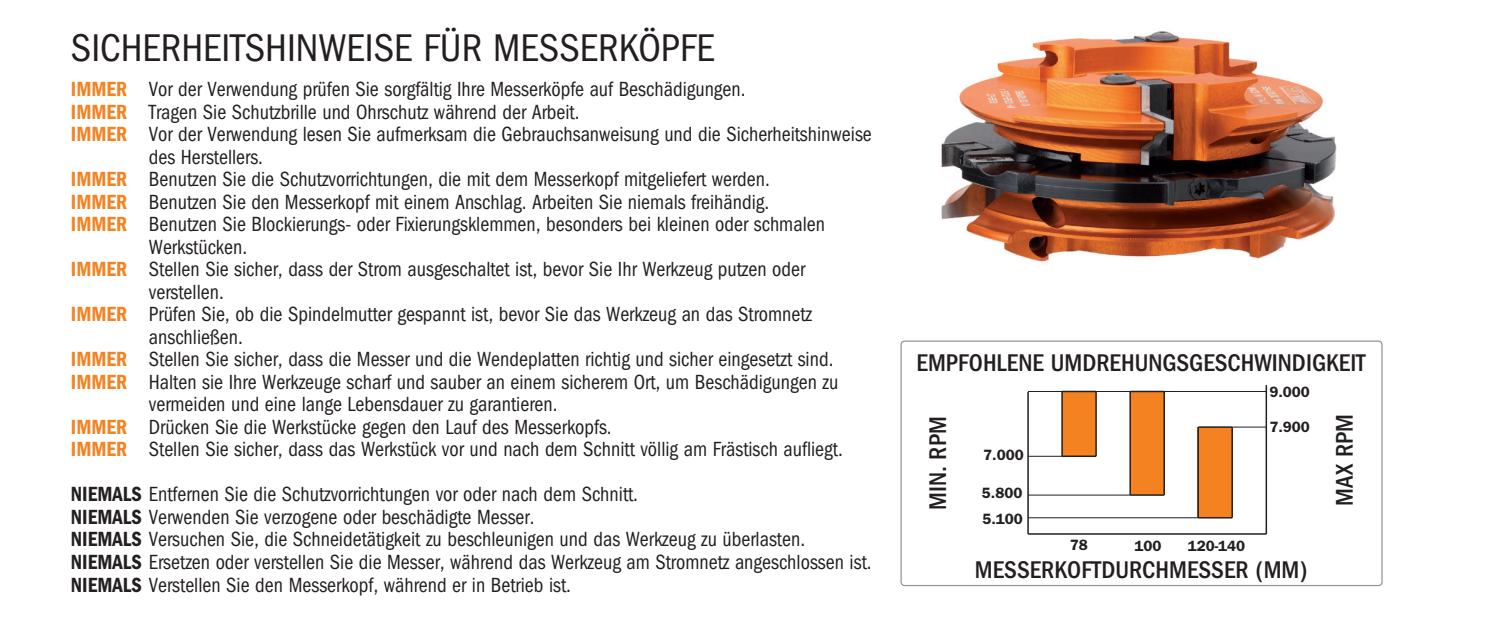
<style>
.page{position:relative;width:1489px;height:638px;background:#fff}
.page>*{position:absolute;margin:0;border:0;box-sizing:border-box;transform-origin:0 0}
.t1{font:condensed 40px "Franklin Gothic";color:#231f20}
.t2{font:500 condensed 25px "Franklin Gothic";color:#231f20}
.t3{font:condensed 21.25px/22.5px "Franklin Gothic";color:#231f20;scale:.95 1}
.t4{font:600 15px/25.8px "Franklin Gothic";color:#231f20}
.s1{font-weight:600;color:#f58220}
.s2{font-weight:600}
</style>
<div class="page">
<div style="left:900px;top:340px;width:482px;height:246px;border:1px solid #939598;border-radius:4px"></div>
<div style="left:1062px;top:391px;width:33px;height:65px;background:#f58220"></div>
<div style="left:1130px;top:391px;width:34px;height:104px;background:#f58220"></div>
<div style="left:1197px;top:427px;width:34px;height:91px;background:#f58220"></div>
<hr style="left:1027px;top:392px;width:1px;height:142px;background:#231f20">
<hr style="left:1095px;top:391px;width:1px;height:65px;background:#231f20">
<hr style="left:1061px;top:391px;width:1px;height:65px;background:#231f20">
<hr style="left:1163px;top:391px;width:1px;height:104px;background:#231f20">
<hr style="left:1129px;top:391px;width:1px;height:104px;background:#231f20">
<hr style="left:1231px;top:427px;width:1px;height:91px;background:#231f20">
<hr style="left:1265px;top:385px;width:1px;height:149px;background:#231f20">
<hr style="left:1062px;top:455px;width:33px;height:2px;background:#231f20">
<hr style="left:1028px;top:494px;width:102px;height:1px;background:#231f20">
<hr style="left:1028px;top:517px;width:170px;height:1px;background:#231f20">
<hr style="left:1028px;top:533px;width:238px;height:2px;background:#231f20">
<hr style="left:1028px;top:456px;width:34px;height:1px;background:#231f20">
<hr style="left:1198px;top:517px;width:34px;height:1px;background:#231f20">
<hr style="left:1130px;top:494px;width:34px;height:2px;background:#231f20">
<hr style="left:1164px;top:391px;width:102px;height:1px;background:#231f20">
<hr style="left:1198px;top:426px;width:34px;height:2px;background:#231f20">
<hr style="left:1130px;top:391px;width:34px;height:1px;background:#231f20">
<hr style="left:1028px;top:391px;width:102px;height:1px;background:#231f20">
<hr style="left:1232px;top:427px;width:34px;height:1px;background:#231f20">
<hr style="left:1197px;top:427px;width:1px;height:91px;background:#231f20">
<img style="left:941px;top:31px;width:396px;height:231px">
<h1 class="t1" style="left:71px;top:26px;width:645px">SICHERHEITSHINWEISE FÜR MESSERKÖPFE</h1>
<p class="t3" style="left:71px;top:78px;width:711px"><span class="s1">IMMER</span> Vor der Verwendung prüfen Sie sorgfältig Ihre Messerköpfe auf Beschädigungen.</p>
<p class="t3" style="left:71px;top:101px;width:537px"><span class="s1">IMMER</span> Tragen Sie Schutzbrille und Ohrschutz während der Arbeit.</p>
<p class="t3" style="left:71px;top:123px;width:844px"><span class="s1">IMMER</span> Vor der Verwendung lesen Sie aufmerksam die Gebrauchsanweisung und die Sicherheitshinweise</p>
<p class="t3" style="left:149px;top:146px;width:122px">des Herstellers.</p>
<p class="t3" style="left:71px;top:168px;width:737px"><span class="s1">IMMER</span> Benutzen Sie die Schutzvorrichtungen, die mit dem Messerkopf mitgeliefert werden.</p>
<p class="t3" style="left:71px;top:191px;width:736px"><span class="s1">IMMER</span> Benutzen Sie den Messerkopf mit einem Anschlag. Arbeiten Sie niemals freihändig.</p>
<p class="t3" style="left:71px;top:213px;width:795px"><span class="s1">IMMER</span> Benutzen Sie Blockierungs- oder Fixierungsklemmen, besonders bei kleinen oder schmalen</p>
<p class="t3" style="left:149px;top:236px;width:105px">Werkstücken.</p>
<p class="t3" style="left:71px;top:258px;width:774px"><span class="s1">IMMER</span> Stellen Sie sicher, dass der Strom ausgeschaltet ist, bevor Sie Ihr Werkzeug putzen oder</p>
<p class="t3" style="left:149px;top:281px;width:80px">verstellen.</p>
<p class="t3" style="left:71px;top:303px;width:781px"><span class="s1">IMMER</span> Prüfen Sie, ob die Spindelmutter gespannt ist, bevor Sie das Werkzeug an das Stromnetz</p>
<p class="t3" style="left:149px;top:326px;width:100px">anschließen.</p>
<p class="t3" style="left:71px;top:348px;width:804px"><span class="s1">IMMER</span> Stellen Sie sicher, dass die Messer und die Wendeplatten richtig und sicher eingesetzt sind.</p>
<p class="t3" style="left:71px;top:371px;width:809px"><span class="s1">IMMER</span> Halten sie Ihre Werkzeuge scharf und sauber an einem sicherem Ort, um Beschädigungen zu</p>
<p class="t3" style="left:149px;top:393px;width:431px">vermeiden und eine lange Lebensdauer zu garantieren.</p>
<p class="t3" style="left:71px;top:416px;width:571px"><span class="s1">IMMER</span> Drücken Sie die Werkstücke gegen den Lauf des Messerkopfs.</p>
<p class="t3" style="left:71px;top:438px;width:814px"><span class="s1">IMMER</span> Stellen Sie sicher, dass das Werkstück vor und nach dem Schnitt völlig am Frästisch aufliegt.</p>
<p class="t3" style="left:71px;top:483px;width:844px"><span class="s2">NIEMALS</span> Entfernen Sie die Schutzvorrichtungen vor oder nach dem Schnitt.<br><span class="s2">NIEMALS</span> Verwenden Sie verzogene oder beschädigte Messer.<br><span class="s2">NIEMALS</span> Versuchen Sie, die Schneidetätigkeit zu beschleunigen und das Werkzeug zu überlasten.<br><span class="s2">NIEMALS</span> Ersetzen oder verstellen Sie die Messer, während das Werkzeug am Stromnetz angeschlossen ist.<br><span class="s2">NIEMALS</span> Verstellen Sie den Messerkopf, während er in Betrieb ist.</p>
<p class="t2" style="left:916px;top:348px;width:450px">EMPFOHLENE UMDREHUNGSGESCHWINDIGKEIT</p>
<p class="t4" style="left:1269px;top:379px;width:42px">9.000</p>
<p class="t2" style="left:923px;top:510px;width:96px;rotate:-90deg">MIN. RPM</p>
<p class="t2" style="left:1330px;top:505px;width:93px;rotate:-90deg">MAX RPM</p>
<p class="t4" style="left:1269px;top:414px;width:42px">7.900</p>
<p class="t4" style="left:983px;top:442px;width:42px">7.000</p>
<p class="t4" style="left:981px;top:480px;width:43px">5.800<br>5.100</p>
<p class="t2" style="left:974px;top:555px;width:334px">MESSERKOFTDURCHMESSER (MM)</p>
<p class="t4" style="left:1069px;top:532px;width:20px">78</p>
<p class="t4" style="left:1134px;top:533px;width:28px">100</p>
<p class="t4" style="left:1187px;top:533px;width:59px">120-140</p>
</div>
